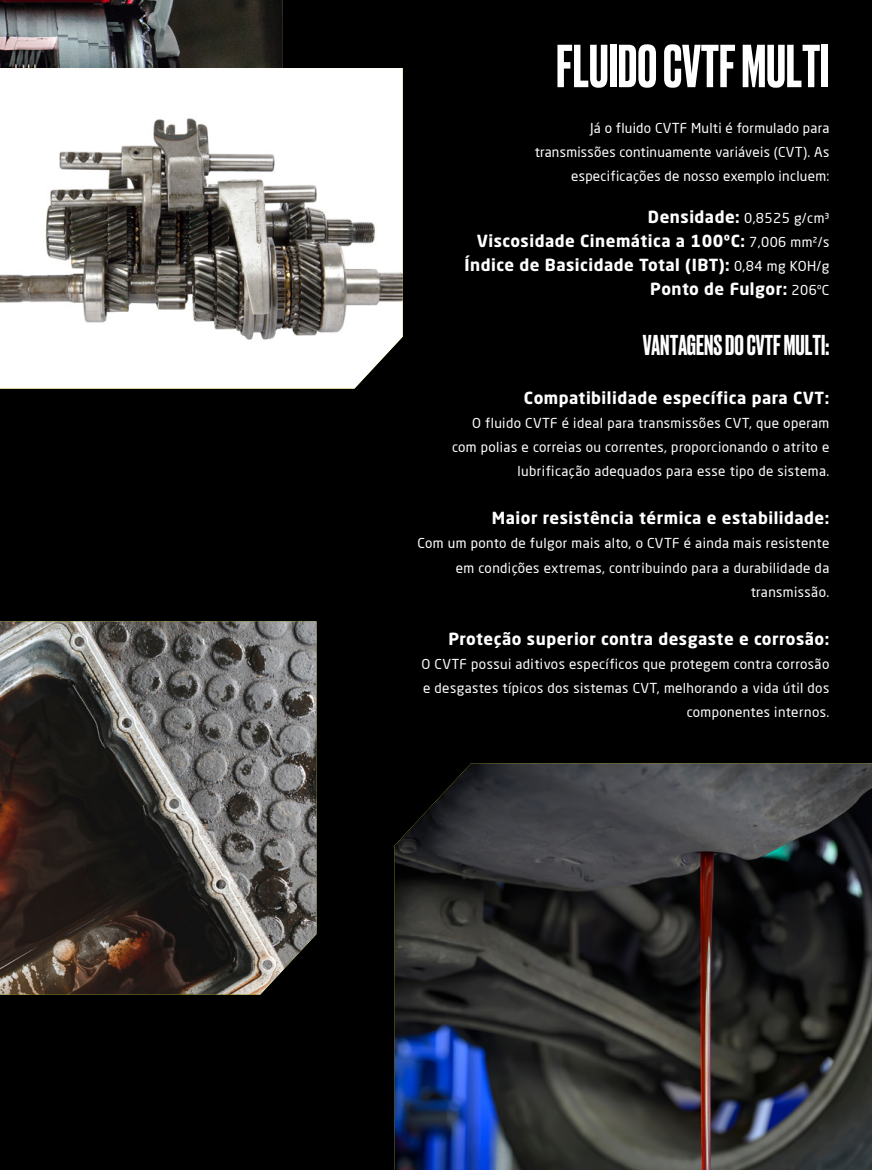
<style>
.page{position:relative;width:872px;height:1170px;background:#fff}
.page>*{position:absolute;margin:0;border:0;box-sizing:border-box;transform-origin:0 0}
.t1{font:500 57px "Druk Cyr";color:#fff}
.t2{font:500 27px "Druk Cyr";color:#fff}
.t3{font:700 16.5px/24px "Neo Sans Pro";letter-spacing:.03em;color:#fff;text-align:right}
.t4{font:13.5px/24px "Neo Sans Pro";letter-spacing:.03em;color:#fff;text-align:right}
.s1{font-weight:700;font-size:16.5px}
.s2{font-weight:400;font-size:13.5px}
</style>
<div class="page">
<div style="left:0;top:0;width:872px;height:1169px;background:#000"></div>
<img style="left:0;top:0;width:283px;height:68px">
<img style="left:0;top:621px;width:316px;height:373px">
<img style="left:394px;top:763px;width:478px;height:406px">
<img style="left:0;top:68px;width:403px;height:320px">
<h1 class="t1" style="left:556px;top:27px;width:275px">FLUIDO CVTF MULTI</h1>
<p class="t4" style="left:535px;top:116px;width:296px">Já o fluido CVTF Multi é formulado para transmissões continuamente variáveis (CVT). As especificações de nosso exemplo incluem:</p>
<p class="t4" style="left:648px;top:206px;width:183px"><span class="s1">Densidade:</span> 0,8525 g/cm³</p>
<p class="t3" style="left:464px;top:229px;width:366px">Viscosidade Cinemática a 100ºC: <span class="s2">7,006 mm²/s<br></span>Índice de Basicidade Total (IBT): <span class="s2">0,84 mg KOH/g<br></span>Ponto de Fulgor: <span class="s2">206ºC</span></p>
<h2 class="t2" style="left:643px;top:327px;width:188px">VANTAGENS DO CVTF MULTI:</h2>
<p class="t3" style="left:524px;top:386px;width:307px">Compatibilidade específica para CVT:</p>
<p class="t4" style="left:452px;top:411px;width:379px">O fluido CVTF é ideal para transmissões CVT, que operam com polias e correias ou correntes, proporcionando o atrito e lubrificação adequados para esse tipo de sistema.</p>
<p class="t3" style="left:492px;top:506px;width:339px">Maior resistência térmica e estabilidade:</p>
<p class="t4" style="left:417px;top:531px;width:413px">Com um ponto de fulgor mais alto, o CVTF é ainda mais resistente em condições extremas, contribuindo para a durabilidade da transmissão.</p>
<p class="t3" style="left:448px;top:626px;width:382px">Proteção superior contra desgaste e corrosão:</p>
<p class="t4" style="left:421px;top:651px;width:409px">O CVTF possui aditivos específicos que protegem contra corrosão e desgastes típicos dos sistemas CVT, melhorando a vida útil dos componentes internos.</p>
</div>
